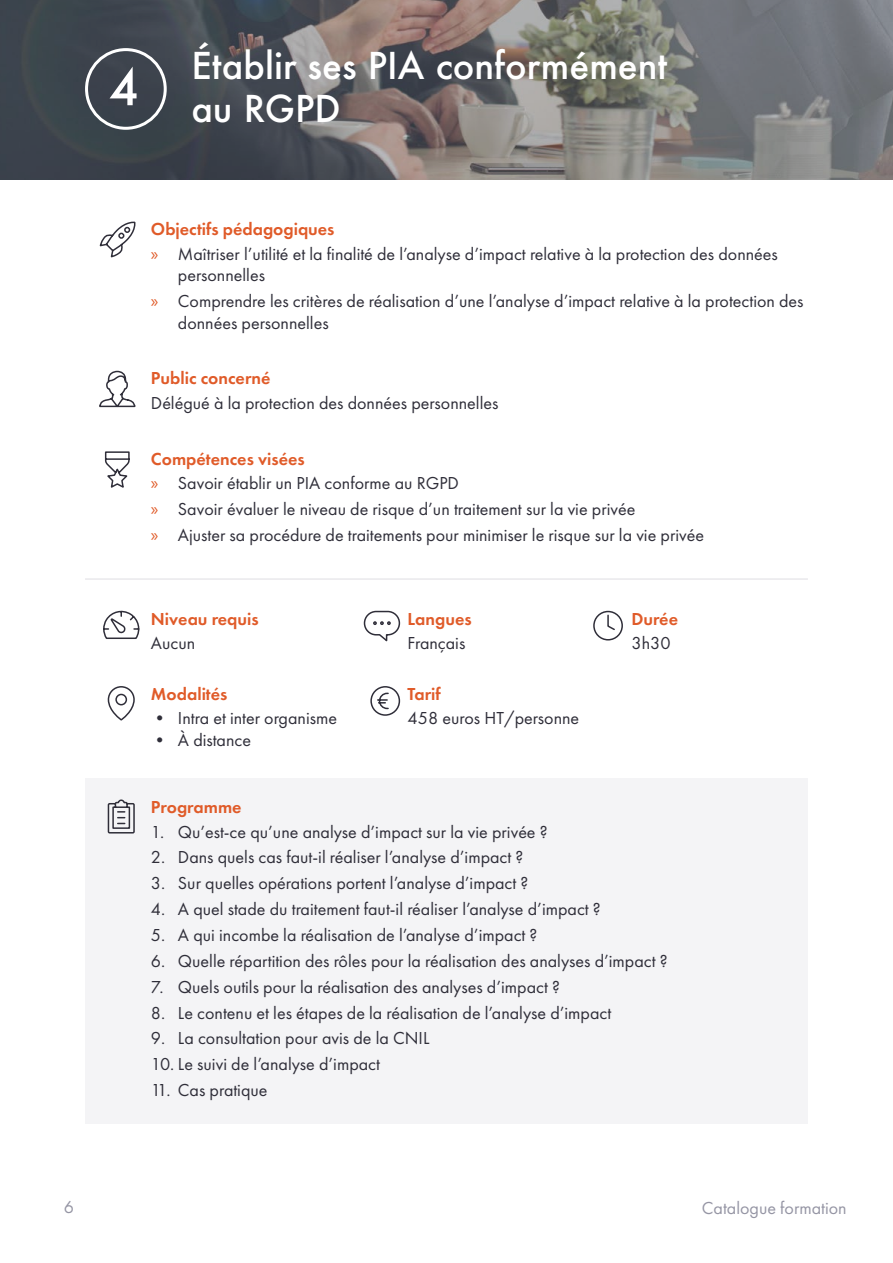
<style>
.page{position:relative;width:893px;height:1263px;background:#fff}
.page>*{position:absolute;margin:0;border:0;box-sizing:border-box;transform-origin:0 0}
.t1{font:500 54px "Futura PT";color:#fff}
.t2{font:500 36px/43.2px "Futura";color:#fff}
.t3{font:18px/25.3px "Futura PT";color:#2f2e39}
.t4{font:600 18px "Futura PT";color:#e05b29}
.t5{font:18px "Futura PT";color:#9595a4}
.s1{font-family:"Myriad Pro";color:#e05b29}
.s2{font-weight:600;color:#e05b29}
</style>
<div class="page">
<svg style="left:0;top:0;width:893px;height:179px;background:#67686a"></svg>
<svg style="left:99px;top:221px;width:37px;height:37px"></svg>
<svg style="left:99px;top:370px;width:37px;height:38px"></svg>
<svg style="left:104px;top:451px;width:26px;height:37px"></svg>
<hr style="left:85px;top:578px;width:723px;height:2px;background:#e9e8ec">
<div style="left:85px;top:778px;width:723px;height:346px;background:#f4f4f6"></div>
<svg style="left:107px;top:799px;width:28px;height:35px"></svg>
<div style="left:85px;top:48px;width:82px;height:82px;border:3px solid #fff;border-radius:50%"></div>
<svg style="left:107px;top:686px;width:28px;height:35px"></svg>
<svg style="left:103px;top:610px;width:37px;height:29px"></svg>
<svg style="left:363px;top:610px;width:38px;height:32px"></svg>
<svg style="left:593px;top:610px;width:30px;height:31px"></svg>
<svg style="left:370px;top:686px;width:31px;height:30px"></svg>
<h1 class="t1" style="left:108px;top:55px;width:32px">4</h1>
<h2 class="t2" style="left:191px;top:43px;width:477px">Établir ses PIA conformément au RGPD</h2>
<p class="t4" style="left:151px;top:218px;width:185px">Objectifs pédagogiques</p>
<p class="t3" style="left:178px;top:243px;width:601px;line-height:21.6px;text-indent:-27px"><span class="s1">»</span> Maîtriser l’utilité et la finalité de l’analyse d’impact relative à la protection des données personnelles</p>
<p class="t3" style="left:178px;top:290px;width:627px;line-height:21.6px;text-indent:-27px"><span class="s1">»</span> Comprendre les critères de réalisation d’une l’analyse d’impact relative à la protection des données personnelles</p>
<p class="t4" style="left:151px;top:367px;width:121px">Public concerné</p>
<p class="t3" style="left:151px;top:390px;width:349px">Délégué à la protection des données personnelles</p>
<p class="t3" style="left:151px;top:446px;width:555px"><span class="s2">Compétences visées<br></span><span class="s1">»</span> Savoir établir un PIA conforme au RGPD<br><span class="s1">»</span> Savoir évaluer le niveau de risque d’un traitement sur la vie privée<br><span class="s1">»</span> Ajuster sa procédure de traitements pour minimiser le risque sur la vie privée</p>
<p class="t4" style="left:151px;top:607px;width:109px">Niveau requis</p>
<p class="t4" style="left:408px;top:607px;width:66px">Langues</p>
<p class="t4" style="left:631px;top:607px;width:48px">Durée</p>
<p class="t3" style="left:151px;top:630px;width:46px">Aucun</p>
<p class="t3" style="left:408px;top:630px;width:59px">Français</p>
<p class="t3" style="left:631px;top:630px;width:41px">3h30</p>
<p class="t4" style="left:151px;top:682px;width:78px">Modalités</p>
<p class="t4" style="left:408px;top:682px;width:35px">Tarif</p>
<p class="t3" style="left:151px;top:705px;width:188px">• Intra et inter organisme</p>
<p class="t3" style="left:151px;top:727px;width:102px">• À distance</p>
<p class="t3" style="left:408px;top:705px;width:173px">458 euros HT/personne</p>
<p class="t4" style="left:151px;top:796px;width:92px">Programme</p>
<p class="t3" style="left:151px;top:819px;width:398px">1. Qu’est-ce qu’une analyse d’impact sur la vie privée ?</p>
<p class="t3" style="left:151px;top:845px;width:374px">2. Dans quels cas faut-il réaliser l’analyse d’impact ?</p>
<p class="t3" style="left:151px;top:870px;width:379px">3. Sur quelles opérations portent l’analyse d’impact ?</p>
<p class="t3" style="left:151px;top:896px;width:451px">4. A quel stade du traitement faut-il réaliser l’analyse d’impact ?</p>
<p class="t3" style="left:151px;top:922px;width:388px">5. A qui incombe la réalisation de l’analyse d’impact ?</p>
<p class="t3" style="left:151px;top:948px;width:518px">6. Quelle répartition des rôles pour la réalisation des analyses d’impact ?</p>
<p class="t3" style="left:151px;top:974px;width:410px">7. Quels outils pour la réalisation des analyses d’impact ?</p>
<p class="t3" style="left:151px;top:1000px;width:462px">8. Le contenu et les étapes de la réalisation de l’analyse d’impact</p>
<p class="t3" style="left:151px;top:1026px;width:280px">9. La consultation pour avis de la CNIL</p>
<p class="t3" style="left:151px;top:1051px;width:231px">10. Le suivi de l’analyse d’impact</p>
<p class="t3" style="left:151px;top:1077px;width:118px">11. Cas pratique</p>
<p class="t5" style="left:64px;top:1196px;width:12px">6</p>
<p class="t5" style="left:702px;top:1197px;width:146px">Catalogue formation</p>
</div>
